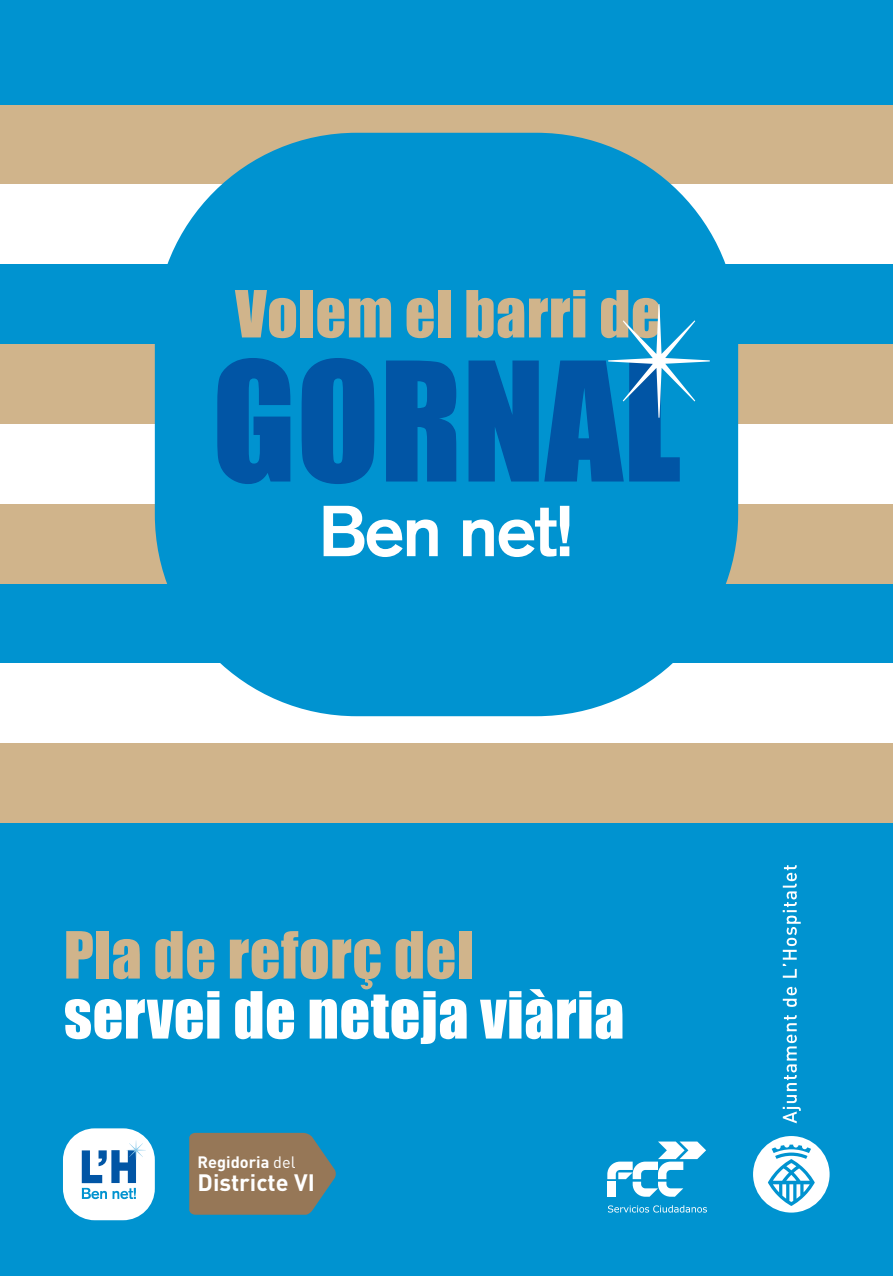
<style>
.page{position:relative;width:893px;height:1276px;background:#fff}
.page>*{position:absolute;margin:0;border:0;box-sizing:border-box;transform-origin:0 0}
.t1{font:153px "Impact";color:#0155a5}
.t2{font:60px "Impact";letter-spacing:.01em;color:#d0b48b}
.t3{font:60px "Impact";letter-spacing:.01em;color:#fff}
.t4{font:700 23.4px "DIN";color:#fff}
.t5{font:700 16.2px "DIN";color:#fff}
.s1{font-weight:400}
</style>
<div class="page">
<div style="left:0;top:796px;width:893px;height:480px;background:#0093d0"></div>
<div style="left:0;top:104px;width:893px;height:80px;background:#d0b48b"></div>
<div style="left:0;top:0;width:893px;height:104px;background:#0093d0"></div>
<div style="left:0;top:583px;width:893px;height:80px;background:#0093d0"></div>
<div style="left:0;top:344px;width:893px;height:80px;background:#d0b48b"></div>
<div style="left:0;top:264px;width:893px;height:80px;background:#0093d0"></div>
<div style="left:0;top:504px;width:893px;height:79px;background:#d0b48b"></div>
<div style="left:0;top:743px;width:893px;height:80px;background:#d0b48b"></div>
<div style="left:155px;top:133px;width:583px;height:583px;background:#0093d0;border-radius:202px"></div>
<svg style="left:607px;top:1141px;width:99px;height:55px"></svg>
<svg style="left:608px;top:1205px;width:99px;height:7px"></svg>
<svg style="left:783px;top:1015px;width:18px;height:108px"></svg>
<svg style="left:783px;top:987px;width:14px;height:20px"></svg>
<svg style="left:783px;top:865px;width:18px;height:112px"></svg>
<div style="left:753px;top:1136px;width:77px;height:76px;background:#fff;border-radius:50%"></div>
<svg style="left:768px;top:1144px;width:47px;height:62px"></svg>
<div style="left:63px;top:1128px;width:92px;height:92px;background:#fff;border-radius:32px"></div>
<svg style="left:82px;top:1140px;width:64px;height:59px"></svg>
<svg style="left:324px;top:506px;width:245px;height:51px"></svg>
<svg style="left:608px;top:304px;width:102px;height:114px"></svg>
<svg style="left:189px;top:1133px;width:147px;height:81px;background:#887961"></svg>
<p class="t2" style="left:235px;top:267px;width:428px">Volem el barri de</p>
<h1 class="t1" style="left:212px;top:303px;width:471px">GORNAL</h1>
<p class="t2" style="left:64px;top:908px;width:411px">Pla de reforç del</p>
<p class="t3" style="left:64px;top:968px;width:562px">servei de neteja viària</p>
<p class="t5" style="left:198px;top:1151px;width:100px">Regidoria <span class="s1">del</span></p>
<p class="t4" style="left:198px;top:1167px;width:119px">Districte VI</p>
</div>
